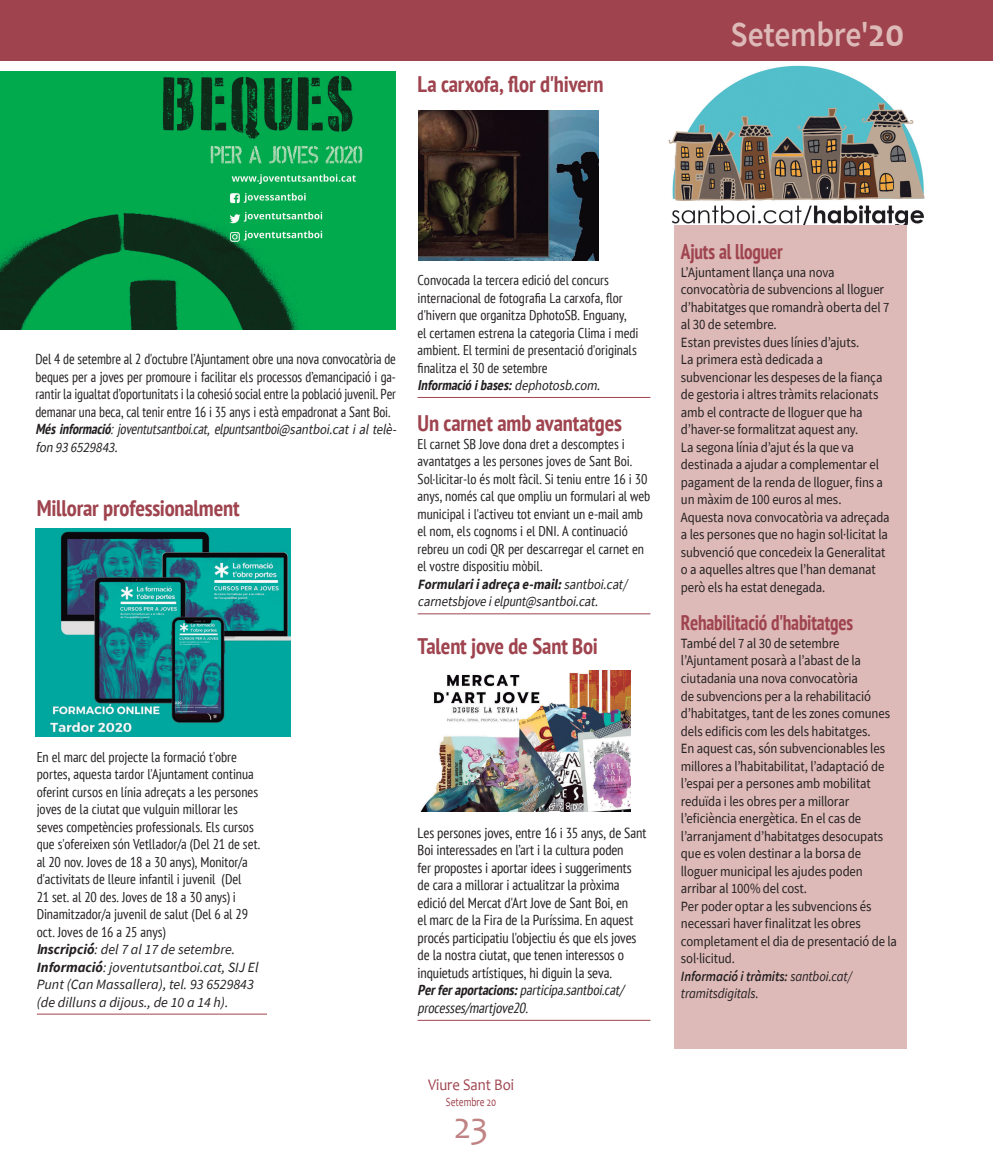
<style>
.page{position:relative;width:993px;height:1170px;background:#fff}
.page>*{position:absolute;margin:0;border:0;box-sizing:border-box;transform-origin:0 0}
.t1{font:37.5px "Candara";color:#c08383}
.t2{font:600 35px "Source Sans Pro";letter-spacing:-.01em;color:#ddbab8;scale:.9 1}
.Tauler_Ristra_Text{font:700 condensed 22.5px "PT Sans";letter-spacing:-.01em;color:#9f444f}
.Tauler_Ristra_Text-2{font:700 condensed 21.25px "PT Sans";letter-spacing:-.01em;color:#9f444f;scale:.9 1}
.t3{font:16.25px "Candara";color:#9f444f;scale:.9 1}
.Tauler_Ristra_Text-3{font:condensed 14.5px/17.5px "PT Sans";letter-spacing:-.01em;color:#231f20}
.Tauler_Foto_Notícia{font:condensed 14.5px/17.5px "PT Sans";letter-spacing:-.005em;color:#231f20;text-align:justify;scale:.95 1}
.Tauler_Foto_Notícia-2{font:italic condensed 14.5px "PT Sans";color:#231f20;scale:.95 1}
.Tauler_Ristra_Text-4{font:14.12px/17.5px "Source Sans Pro";letter-spacing:-.01em;color:#231f20;scale:.9 1}
.Tauler_Ristra_Text-5{font:condensed 14.12px/17.5px "PT Sans";color:#231f20}
.Tauler_Foto_Notícia-3{font:italic 14.12px "Source Sans Pro";color:#231f20;scale:.9 1}
.t4{font:12.5px "Candara";color:#9f444f;scale:.75 1}
.s1{font-family:"Candara";font-weight:700;font-size:40px}
.s2{font-weight:700}
.s3{font-family:"Source Sans Pro";font-stretch:normal;font-size:14.12px}
.s4{font-weight:700;font-style:italic}
.s5{font-family:"Source Sans Pro";font-style:italic;font-stretch:normal}
.s6{font-family:"Source Sans Pro";font-weight:700;font-style:italic;font-stretch:normal}
.s7{font-style:italic}
.s8{font-weight:600;font-style:italic}
</style>
<div class="page">
<hr style="left:37px;top:1013px;width:230px;height:1px;background:#9f444f">
<div style="left:0;top:0;width:992px;height:60px;background:#9f444f"></div>
<hr style="left:417px;top:397px;width:233px;height:1px;background:#9f444f">
<hr style="left:417px;top:613px;width:233px;height:1px;background:#9f444f">
<hr style="left:417px;top:1019px;width:233px;height:1px;background:#9f444f">
<img style="left:0;top:72px;width:396px;height:257px">
<div style="left:673px;top:76px;width:233px;height:971px;background:#ddbab8"></div>
<img style="left:36px;top:528px;width:255px;height:209px">
<img style="left:420px;top:670px;width:210px;height:141px">
<img style="left:668px;top:65px;width:257px;height:159px">
<img style="left:418px;top:111px;width:180px;height:149px">
<p class="Tauler_Ristra_Text" style="left:417px;top:70px;width:187px">La carxofa, flor d'hivern</p>
<h2 class="t2" style="left:730px;top:11px;width:194px">Setembre'<span class="s1">20</span></h2>
<p class="Tauler_Foto_Notícia" style="left:35px;top:350px;width:381px">Del 4 de setembre al 2 d'octubre l’Ajuntament obre una nova convocatòria de beques per a joves per promoure i facilitar els processos d’emancipació i ga&shy;rantir la igualtat d’oportunitats i la cohesió social entre la població juvenil. Per demanar una beca, cal tenir entre 16 i 35 anys i està empadronat a Sant Boi.</p>
<p class="Tauler_Foto_Notícia-2" style="left:35px;top:420px;width:384px"><span class="s2">Mésinformació</span>:joventutsantboi.cat, elpuntsantboi<span class="s3">@santboi.catialtelè-</span></p>
<p class="Tauler_Foto_Notícia-3" style="left:35px;top:438px;width:96px">fon 93 6529843.</p>
<p class="Tauler_Ristra_Text" style="left:37px;top:493px;width:204px">Millorar professionalment</p>
<p class="Tauler_Ristra_Text-5" style="left:417px;top:271px;width:222px">Convocada la tercera edició del concurs internacional de fotografia La carxofa, flor d'hivern que organitza DphotoSB. Enguany, el certamen estrena la categoria Clima i medi ambient. El termini de presentació d'originals finalitza el 30 de setembre<br><span class="s4">Informació ibases:</span><span class="s5">dephotosb.com.</span></p>
<p class="Tauler_Ristra_Text" style="left:417px;top:408px;width:206px">Un carnet amb avantatges</p>
<p class="Tauler_Ristra_Text-5" style="left:417px;top:435px;width:234px">El carnet SB Jove dona dret a descomptes i avantatges a les persones joves de Sant Boi.<br>Sol·licitar-lo és molt fàcil. Si teniu entre 16 i 30 anys, només cal que ompliu un formulari al web municipal i l'activeu tot enviant un e-mail amb el nom, els cognoms i el DNI. A continuació rebreu un codi QR per descarregar el carnet en el vostre dispositiu mòbil.<br><span class="s6">Formulariiadreça e-mail:</span><span class="s5">santboi.cat/ carnetsbjove i</span><span class="s7">elpunt</span><span class="s5">@santboi.cat.</span></p>
<p class="Tauler_Ristra_Text" style="left:417px;top:631px;width:182px">Talent jove de Sant Boi</p>
<p class="Tauler_Ristra_Text-5" style="left:37px;top:747px;width:225px">En el marc del projecte la formació t'obre portes, aquesta tardor l'Ajuntament continua oferint cursos en línia adreçats a les persones joves de la ciutat que vulguin millorar les seves competències professionals. Els cursos que s'ofereixen són Vetllador/a (Del 21 de set. al 20 nov. Joves de 18 a 30 anys), Monitor/a d'activitats de lleure infantil i juvenil (Del<br>21 set. al 20 des. Joves de 18 a 30 anys) i Dinamitzador/a juvenil de salut (Del 6 al 29 oct. Joves de 16 a 25 anys)<br><span class="s4">I</span><span class="s6">nscripció</span><span class="s5">: del 7 al 17 de setembre.<br></span><span class="s6">Informació</span><span class="s5">: joventutsantboi.cat, SIJ El Punt (Can Massallera), tel. 93 6529843 (de dilluns a dijous., de 10 a 14 h).</span></p>
<p class="Tauler_Ristra_Text-3" style="left:417px;top:823px;width:230px">Les persones joves, entre 16 i 35 anys, de Sant Boi interessades en l’art i la cultura poden<br>fer propostes i aportar idees i suggeriments de cara a millorar i actualitzar la pròxima edició del Mercat d'Art Jove de Sant Boi, en<br>el marc de la Fira de la Puríssima. En aquest procés participatiu l'objectiu és que els joves de la nostra ciutat, que tenen interessos o inquietuds artístiques, hi diguin la seva.<br><span class="s4">Perferaportacions:</span><span class="s7">participa.santboi.cat/ processes/martjove20.</span></p>
<p class="t3" style="left:428px;top:1073px;width:97px">Viure Sant Boi</p>
<p class="t4" style="left:445px;top:1093px;width:69px">Setembre 20</p>
<h1 class="t1" style="left:453px;top:1102px;width:36px">23</h1>
<p class="Tauler_Ristra_Text-2" style="left:680px;top:237px;width:115px">Ajuts al lloguer</p>
<p class="Tauler_Ristra_Text-4" style="left:680px;top:263px;width:233px">L’Ajuntament llança una nova convocatòria de subvencions al lloguer d’habitatges que romandrà oberta del 7 al 30 de setembre.<br>Estan previstes dues línies d’ajuts.<br>La primera està dedicada a subvencionar les despeses de la fiança de gestoria i altres tràmits relacionats amb el contracte de lloguer que ha d’haver-se formalitzat aquest any.<br>La segona línia d’ajut és la que va destinada a ajudar a complementar el pagament de la renda de lloguer, fins a un màxim de 100 euros al mes.<br>Aquesta nova convocatòria va adreçada a les persones que no hagin sol·licitat la subvenció que concedeix la Generalitat o a aquelles altres que l’han demanat però els ha estat denegada.</p>
<p class="Tauler_Ristra_Text-2" style="left:680px;top:609px;width:193px">Rehabilitació d'habitatges</p>
<p class="Tauler_Ristra_Text-4" style="left:680px;top:634px;width:241px">També del 7 al 30 de setembre l’Ajuntament posarà a l’abast de la ciutadania una nova convocatòria<br>de subvencions per a la rehabilitació d’habitatges, tant de les zones comunes dels edificis com les dels habitatges.<br>En aquest cas, són subvencionables les millores a l’habitabilitat, l’adaptació de l’espai per a persones amb mobilitat reduïda i les obres per a millorar l’eficiència energètica. En el cas de l’arranjament d’habitatges desocupats que es volen destinar a la borsa de lloguer municipal les ajudes poden arribar al 100% del cost.<br>Per poder optar a les subvencions és necessari haver finalitzat les obres completament el dia de presentació de la sol·licitud.<br><span class="s8">Informació i tràmits:</span> <span class="s7">santboi.cat/ tramitsdigitals.</span></p>
</div>
